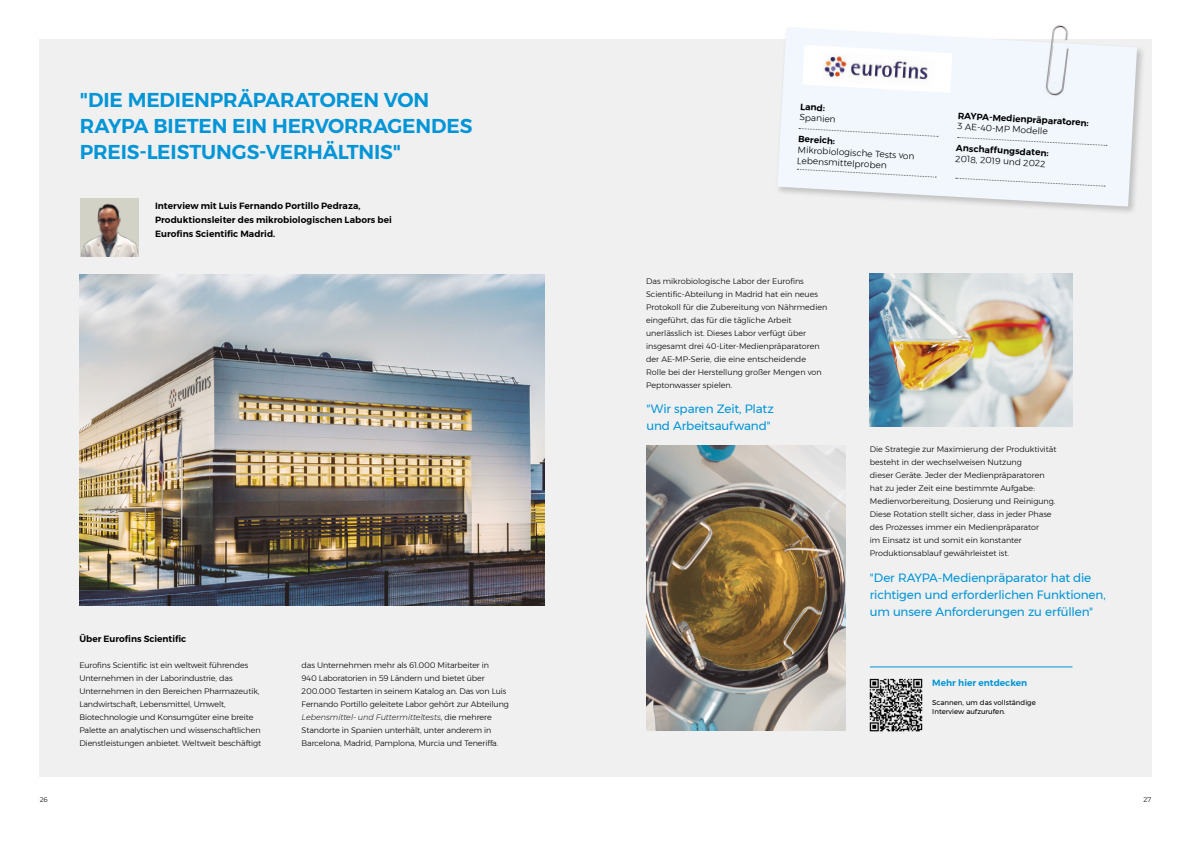
<style>
.page{position:relative;width:1191px;height:842px;background:#fff}
.page>*{position:absolute;margin:0;border:0;box-sizing:border-box;transform-origin:0 0}
.t1{font:600 20px/26px "Montserrat";letter-spacing:-.01em;color:#0095d6}
.t2{font:12px/17px "Montserrat";letter-spacing:-.01em;color:#0095d6}
.t3{font:600 9px/14px "Montserrat";letter-spacing:.005em;color:#000}
.t4{font:300 9px/10.8px "Montserrat";color:#000}
.t5{font:600 9px "Montserrat";color:#0095d6}
.t6{font:300 8px/13px "Montserrat";color:#000}
.t7{font:7px/8.4px "Montserrat";color:#000}
.t8{font:300 6.8px "Montserrat";color:#000}
.s1{font-style:italic}
</style>
<div class="page">
<div style="left:40px;top:40px;width:1112px;height:737px;background:#f0f0f0"></div>
<img style="left:870px;top:273px;width:202px;height:154px">
<img style="left:79px;top:275px;width:465px;height:331px">
<img style="left:80px;top:198px;width:58px;height:59px">
<img style="left:869px;top:678px;width:54px;height:54px">
<img style="left:646px;top:445px;width:199px;height:285px">
<hr style="left:870px;top:667px;width:202px;height:1px;background:#0095d6">
<div style="left:775px;top:25px;width:370px;height:190px;background:#000;opacity:.2"></div>
<svg style="left:777px;top:28px;width:360px;height:179px;fill:#f1f7fd"></svg>
<svg style="left:802px;top:45px;width:150px;height:48px"></svg>
<svg style="left:799px;top:128px;width:139px;height:9px"></svg>
<svg style="left:797px;top:169px;width:139px;height:9px"></svg>
<svg style="left:957px;top:137px;width:150px;height:9px"></svg>
<svg style="left:955px;top:178px;width:150px;height:9px"></svg>
<img style="left:1043px;top:25px;width:28px;height:73px">
<img style="left:822px;top:52px;width:113px;height:35px">
<h1 class="t1" style="left:80px;top:87px;width:394px">"DIE MEDIENPRÄPARATOREN VON<br>RAYPA BIETEN EIN HERVORRAGENDES<br>PREIS-LEISTUNGS-VERHÄLTNIS"</h1>
<p class="t3" style="left:155px;top:198px;width:238px">Interview mit Luis Fernando Portillo Pedraza,<br>Produktionsleiter des mikrobiologischen Labors bei<br>Eurofins Scientific Madrid.</p>
<p class="t3" style="left:79px;top:632px;width:108px">Über Eurofins Scientific</p>
<p class="t6" style="left:79px;top:659px;width:183px">Eurofins Scientific ist ein weltweit führendes Unternehmen in der Laborindustrie, das Unternehmen in den Bereichen Pharmazeutik, Landwirtschaft, Lebensmittel, Umwelt, Biotechnologie und Konsumgüter eine breite Palette an analytischen und wissenschaftlichen Dienstleistungen anbietet. Weltweit beschäftigt</p>
<p class="t6" style="left:301px;top:659px;width:209px">das Unternehmen mehr als 61.000 Mitarbeiter in<br>940 Laboratorien in 59 Ländern und bietet über 200.000 Testarten in seinem Katalog an. Das von Luis Fernando Portillo geleitete Labor gehört zur Abteilung <span class="s1">Lebensmittel- und Futtermitteltests</span>, die mehrere Standorte in Spanien unterhält, unter anderem in Barcelona, Madrid, Pamplona, Murcia und Teneriffa.</p>
<p class="t3" style="left:800px;top:99px;width:26px;rotate:3deg">Land:</p>
<p class="t4" style="left:800px;top:112px;width:38px;rotate:3deg">Spanien</p>
<p class="t3" style="left:798px;top:132px;width:38px;rotate:3deg">Bereich:</p>
<p class="t4" style="left:798px;top:144px;width:118px;rotate:3deg">Mikrobiologische Tests von<br>Lebensmittelproben</p>
<p class="t3" style="left:958px;top:109px;width:133px;rotate:3deg">RAYPA-Medienpräparatoren:</p>
<p class="t4" style="left:957px;top:121px;width:92px;rotate:3deg">3 AE-40-MP Modelle</p>
<p class="t3" style="left:956px;top:141px;width:94px;rotate:3deg">Anschaffungsdaten:</p>
<p class="t4" style="left:955px;top:153px;width:91px;rotate:3deg">2018, 2019 und 2022</p>
<p class="t6" style="left:646px;top:274px;width:183px">Das mikrobiologische Labor der Eurofins Scientific-Abteilung in Madrid hat ein neues Protokoll für die Zubereitung von Nährmedien eingeführt, das für die tägliche Arbeit unerlässlich ist. Dieses Labor verfügt über insgesamt drei 40-Liter-Medienpräparatoren der AE-MP-Serie, die eine entscheidende Rolle bei der Herstellung großer Mengen von Peptonwasser spielen.</p>
<h2 class="t2" style="left:646px;top:400px;width:129px">"Wir sparen Zeit, Platz und Arbeitsaufwand"</h2>
<p class="t6" style="left:870px;top:443px;width:188px">Die Strategie zur Maximierung der Produktivität besteht in der wechselweisen Nutzung<br>dieser Geräte. Jeder der Medienpräparatoren hat zu jeder Zeit eine bestimmte Aufgabe:<br>Medienvorbereitung, Dosierung und Reinigung.<br>Diese Rotation stellt sicher, dass in jeder Phase des Prozesses immer ein Medienpräparator<br>im Einsatz ist und somit ein konstanter Produktionsablauf gewährleistet ist.</p>
<h2 class="t2" style="left:870px;top:569px;width:237px">"Der RAYPA-Medienpräparator hat die richtigen und erforderlichen Funktionen, um unsere Anforderungen zu erfüllen"</h2>
<p class="t5" style="left:932px;top:676px;width:97px">Mehr hier entdecken</p>
<p class="t7" style="left:932px;top:699px;width:105px">Scannen, um das vollständige<br>Interview aufzurufen.</p>
<p class="t8" style="left:40px;top:795px;width:10px">26</p>
<p class="t8" style="left:1143px;top:794px;width:9px">27</p>
</div>
